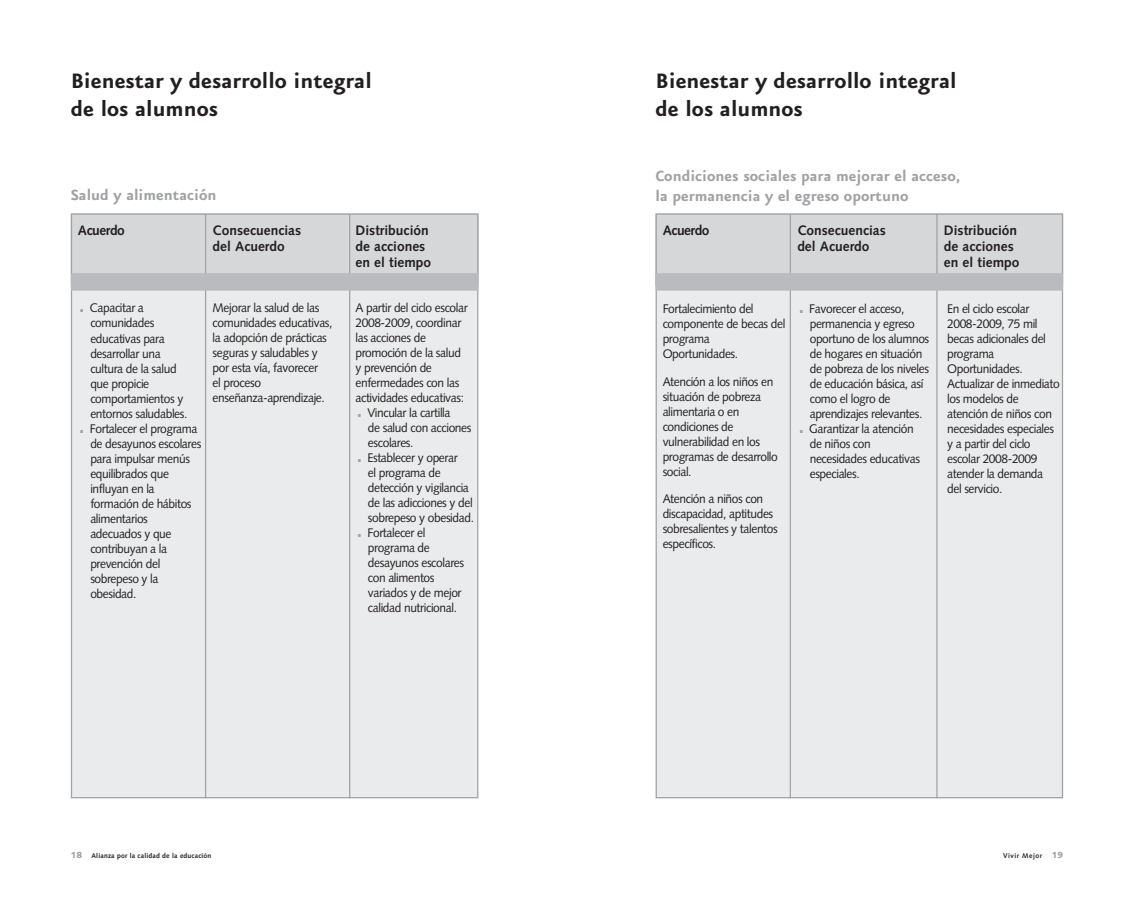
<style>
.page{position:relative;width:1134px;height:922px;background:#fff}
.page>*{position:absolute;margin:0;border:0;box-sizing:border-box;transform-origin:0 0}
.t1{font:30px "Syntax";color:#a0a1a5;scale:.96 1}
.t2{font:700 25px/27.5px "Eureka Sans";color:#231f20}
.t3{font:700 17.5px/20px "Eureka Sans";color:#a0a1a5}
.t4{font:700 13.75px/16.2px "Syntax";color:#231f20}
.t5{font:700 13.75px "Syntax";letter-spacing:-.035em;color:#231f20}
.t6{font:12.5px/15px "Syntax";letter-spacing:-.035em;color:#231f20;scale:.96 1}
.t7{font:700 6.88px "Syntax";letter-spacing:.02em;color:#231f20}
.t8{font:700 6.88px "Syntax";letter-spacing:.065em;color:#231f20}
.s1{font-weight:900;font-size:8.75px;color:#a0a1a5}
</style>
<div class="page">
<div style="left:71px;top:214px;width:407px;height:583px;background:#eaebec"></div>
<div style="left:71px;top:214px;width:407px;height:71px;background:#d6d7d9"></div>
<div style="left:71px;top:213px;width:407px;height:72px;border:1px solid #a0a1a5"></div>
<hr style="left:205px;top:214px;width:1px;height:584px;background:#a0a1a5">
<hr style="left:349px;top:214px;width:1px;height:584px;background:#a0a1a5">
<div style="left:71px;top:273px;width:407px;height:17px;background:#babbbe"></div>
<div style="left:656px;top:214px;width:406px;height:583px;background:#eaebec"></div>
<div style="left:656px;top:214px;width:406px;height:71px;background:#d6d7d9"></div>
<div style="left:656px;top:213px;width:407px;height:72px;border:1px solid #a0a1a5"></div>
<hr style="left:790px;top:214px;width:1px;height:584px;background:#a0a1a5">
<hr style="left:936px;top:214px;width:1px;height:584px;background:#a0a1a5">
<div style="left:656px;top:273px;width:407px;height:17px;background:#babbbe"></div>
<h2 class="t2" style="left:71px;top:70px;width:302px">Bienestar y desarrollo integral de los alumnos</h2>
<h3 class="t3" style="left:71px;top:187px;width:147px">Salud y alimentación</h3>
<p class="t5" style="left:78px;top:224px;width:48px">Acuerdo</p>
<p class="t4" style="left:213px;top:223px;width:90px">Consecuencias del Acuerdo</p>
<p class="t4" style="left:355px;top:223px;width:77px">Distribución de acciones en el tiempo</p>
<h1 class="t1" style="left:78px;top:290px;width:10px">.</h1>
<p class="t6" style="left:90px;top:302px;width:103px">Capacitar a comunidades educativas para desarrollar una cultura de la salud que propicie comportamientos y entornos saludables.</p>
<h1 class="t1" style="left:78px;top:410px;width:10px">.</h1>
<p class="t6" style="left:90px;top:422px;width:118px">Fortalecer el programa de desayunos escolares para impulsar menús equilibrados que influyan en la formación de hábitos alimentarios adecuados y que contribuyan a la prevención del sobrepeso y la obesidad.</p>
<p class="t6" style="left:213px;top:301px;width:126px">Mejorar la salud de las comunidades educativas, la adopción de prácticas seguras y saludables y por esta vía, favorecer<br>el proceso enseñanza-aprendizaje.</p>
<p class="t6" style="left:355px;top:301px;width:118px">A partir del ciclo escolar<br>2008-2009, coordinar las acciones de promoción de la salud y prevención de enfermedades con las actividades educativas:</p>
<h1 class="t1" style="left:355px;top:394px;width:10px">.</h1>
<p class="t6" style="left:367px;top:406px;width:110px">Vincular la cartilla<br>de salud con acciones escolares.</p>
<h1 class="t1" style="left:355px;top:439px;width:10px">.</h1>
<p class="t6" style="left:367px;top:451px;width:112px">Establecer y operar<br>el programa de detección y vigilancia de las adicciones y del sobrepeso y obesidad.</p>
<h1 class="t1" style="left:355px;top:514px;width:10px">.</h1>
<p class="t6" style="left:367px;top:526px;width:102px">Fortalecer el programa de desayunos escolares con alimentos variados y de mejor calidad nutricional.</p>
<h2 class="t2" style="left:656px;top:70px;width:302px">Bienestar y desarrollo integral de los alumnos</h2>
<h3 class="t3" style="left:656px;top:168px;width:306px">Condiciones sociales para mejorar el acceso, la permanencia y el egreso oportuno</h3>
<p class="t5" style="left:663px;top:224px;width:48px">Acuerdo</p>
<p class="t4" style="left:797px;top:223px;width:90px">Consecuencias del Acuerdo</p>
<p class="t4" style="left:944px;top:223px;width:77px">Distribución de acciones en el tiempo</p>
<p class="t6" style="left:663px;top:302px;width:129px">Fortalecimiento del componente de becas del programa<br>Oportunidades.</p>
<p class="t6" style="left:663px;top:375px;width:121px">Atención a los niños en situación de pobreza alimentaria o en condiciones de vulnerabilidad en los programas de desarrollo social.</p>
<p class="t6" style="left:663px;top:492px;width:121px">Atención a niños con discapacidad, aptitudes sobresalientes y talentos específicos.</p>
<p class="t6" style="left:947px;top:302px;width:119px">En el ciclo escolar<br>2008-2009, 75 mil becas adicionales del programa<br>Oportunidades.<br>Actualizar de inmediato los modelos de atención de niños con necesidades especiales y a partir del ciclo escolar 2008-2009 atender la demanda del servicio.</p>
<h1 class="t1" style="left:797px;top:290px;width:10px">.</h1>
<p class="t6" style="left:809px;top:302px;width:126px">Favorecer el acceso, permanencia y egreso oportuno de los alumnos de hogares en situación de pobreza de los niveles de educación básica, así como el logro de aprendizajes relevantes.</p>
<h1 class="t1" style="left:797px;top:410px;width:10px">.</h1>
<p class="t6" style="left:809px;top:422px;width:117px">Garantizar la atención de niños con necesidades educativas especiales.</p>
<p class="t7" style="left:71px;top:852px;width:142px"><span class="s1">18</span> Alianza por la calidad de la educación</p>
<p class="t8" style="left:1003px;top:852px;width:61px">Vivir Mejor <span class="s1">19</span></p>
</div>
